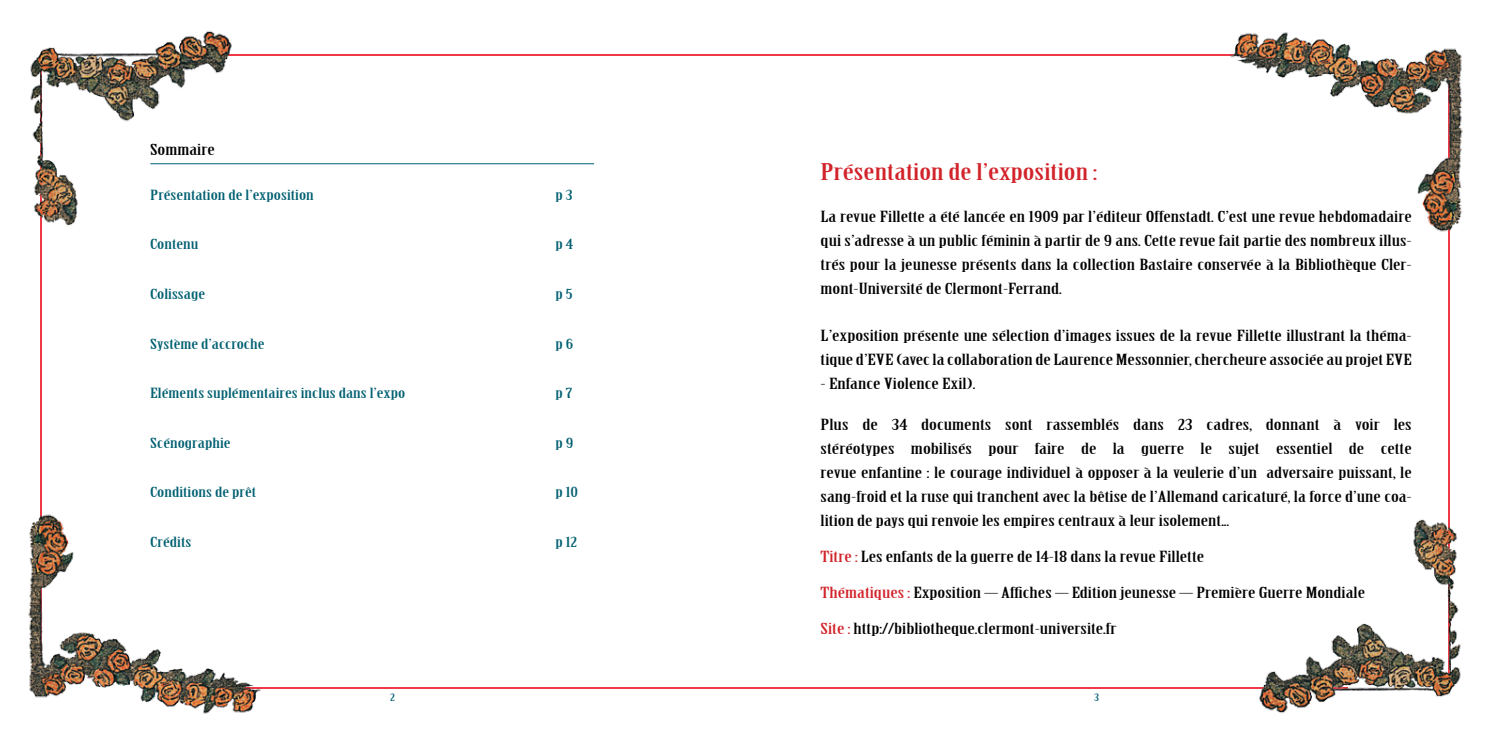
<style>
.page{position:relative;width:1489px;height:745px;background:#fff}
.page>*{position:absolute;margin:0;border:0;box-sizing:border-box;transform-origin:0 0}
.t1{font:22.5px "Birch Std";color:#d2232a;scale:1.8 1}
.t2{font:15px/23.8px "Birch Std";color:#000;text-align:justify;scale:1.8 1}
.t3{font:15px/23.8px "Birch Std";color:#000;text-align:justify;scale:1.81 1}
.t4{font:13.75px "Birch Std";color:#006071;scale:1.8 1}
.t5{font:10px "Birch Std";color:#006071;scale:1.8 1}
.s1{color:#d2232a}
</style>
<div class="page">
<hr style="left:707px;top:55px;width:638px;height:1px;background:#f03947">
<hr style="left:709px;top:686px;width:638px;height:1px;background:#f03947">
<hr style="left:1448px;top:64px;width:1px;height:626px;background:#f03947">
<img style="left:1221px;top:32px;width:242px;height:203px">
<img style="left:1248px;top:517px;width:213px;height:196px">
<hr style="left:217px;top:55px;width:549px;height:1px;background:#f03947">
<hr style="left:214px;top:686px;width:549px;height:1px;background:#f03947">
<hr style="left:40px;top:67px;width:2px;height:620px;background:#f03947">
<img style="left:28px;top:514px;width:241px;height:200px">
<img style="left:30px;top:31px;width:212px;height:195px">
<hr style="left:150px;top:163px;width:444px;height:1px;background:#006071">
<p class="t2" style="left:150px;top:138px;width:37px">Sommaire</p>
<p class="t4" style="left:150px;top:187px;width:92px">Présentation de l’exposition</p>
<p class="t4" style="left:555px;top:187px;width:11px">p 3</p>
<p class="t4" style="left:150px;top:236px;width:28px">Contenu</p>
<p class="t4" style="left:555px;top:236px;width:11px">p 4</p>
<p class="t4" style="left:150px;top:286px;width:32px">Colissage</p>
<p class="t4" style="left:555px;top:286px;width:11px">p 5</p>
<p class="t4" style="left:150px;top:335px;width:65px">Système d’accroche</p>
<p class="t4" style="left:555px;top:335px;width:11px">p 6</p>
<p class="t4" style="left:150px;top:385px;width:143px">Eléments suplémentaires inclus dans l’expo</p>
<p class="t4" style="left:555px;top:385px;width:11px">p 7</p>
<p class="t4" style="left:150px;top:434px;width:46px">Scénographie</p>
<p class="t4" style="left:555px;top:434px;width:11px">p 9</p>
<p class="t4" style="left:150px;top:484px;width:60px">Conditions de prêt</p>
<p class="t4" style="left:555px;top:484px;width:14px">p 10</p>
<p class="t4" style="left:150px;top:533px;width:24px">Crédits</p>
<p class="t4" style="left:555px;top:533px;width:14px">p 12</p>
<h1 class="t1" style="left:820px;top:159px;width:155px">Présentation de l’exposition :</h1>
<p class="t2" style="left:820px;top:205px;width:330px">La revue Fillette a été lancée en 1909 par l’éditeur Offenstadt. C’est une revue hebdomadaire qui s’adresse à un public féminin à partir de 9 ans. Cette revue fait partie des nombreux illus&shy;trés pour la jeunesse présents dans la collection Bastaire conservée à la Bibliothèque Cler&shy;mont-Université de Clermont-Ferrand.</p>
<p class="t2" style="left:820px;top:324px;width:330px">L’exposition présente une sélection d’images issues de la revue Fillette illustrant la théma&shy;tique d’EVE (avec la collaboration de Laurence Messonnier, chercheure associée au projet EVE</p>
<p class="t2" style="left:820px;top:371px;width:87px">- Enfance Violence Exil).</p>
<p class="t3" style="left:820px;top:413px;width:328px">Plus de 34 documents sont rassemblés dans 23 cadres, donnant à voir les stéréotypes mobilisés pour faire de la guerre le sujet essentiel de cette revue enfantine : le courage individuel à opposer à la veulerie d’un adversaire puissant, le sang-froid et la ruse qui tranchent avec la bêtise de l’Allemand caricaturé, la force d’une coa&shy;lition de pays qui renvoie les empires centraux à leur isolement...</p>
<p class="t2" style="left:820px;top:544px;width:214px"><span class="s1">Titre :</span> Les enfants de la guerre de 14-18 dans la revue Fillette</p>
<p class="t2" style="left:820px;top:580px;width:304px"><span class="s1">Thématiques :</span> Exposition – Affiches – Edition jeunesse – Première Guerre Mondiale</p>
<p class="t2" style="left:820px;top:617px;width:166px"><span class="s1">Site :</span> http://bibliotheque.clermont-universite.fr</p>
<p class="t5" style="left:390px;top:691px;width:4px">2</p>
<p class="t5" style="left:1094px;top:691px;width:4px">3</p>
</div>
